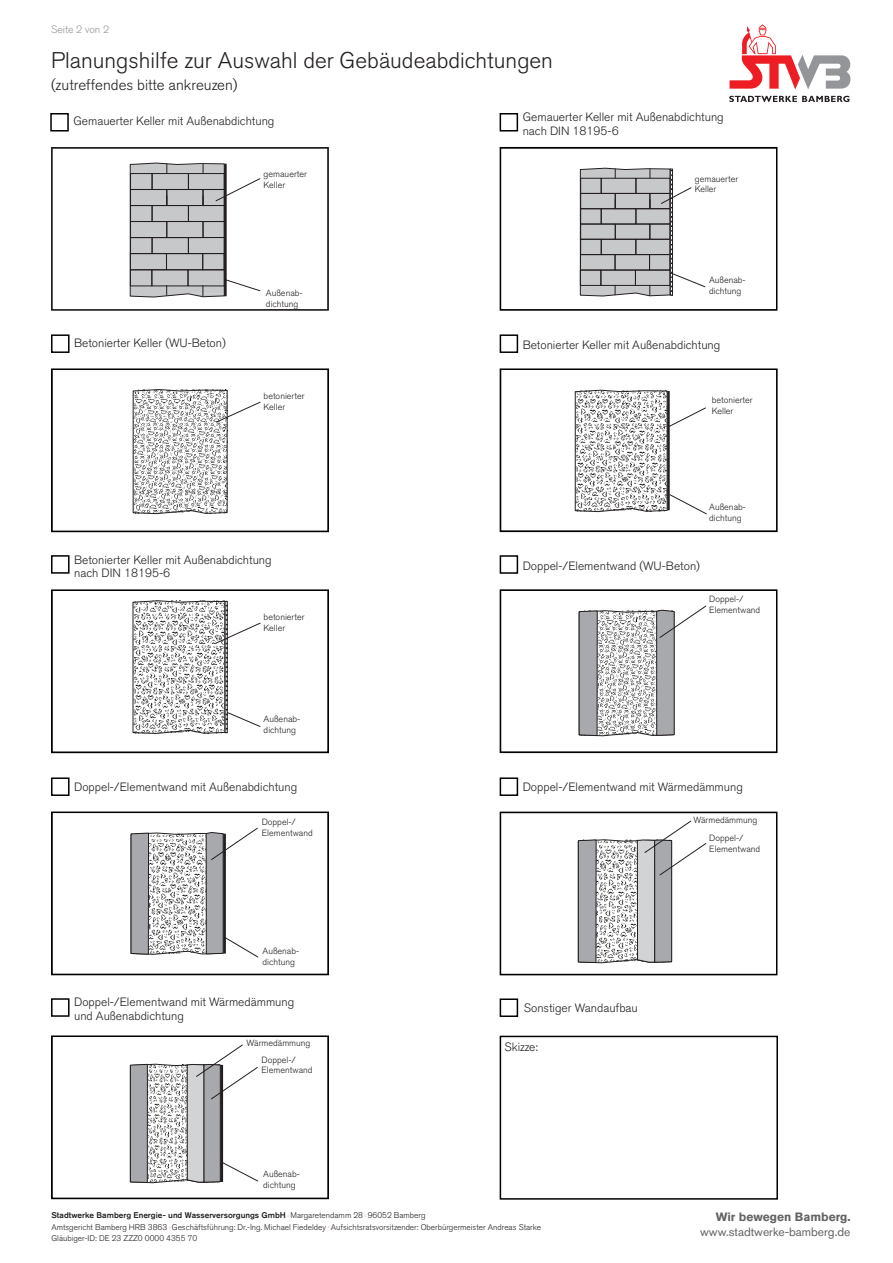
<style>
.page{position:relative;width:893px;height:1263px;background:#fff}
.page>*{position:absolute;margin:0;border:0;box-sizing:border-box;transform-origin:0 0}
.Formular_Titel{font:300 22.5px "Akzidenz Grotesk BQ";color:#231f20}
.Formular_Titel-2{font:300 15px "Akzidenz Grotesk BQ";color:#231f20}
.Formular_Text_normal{font:300 12px "Akzidenz Grotesk BQ";color:#231f20}
.t1{font:12px "Akzidenz Grotesk BQ";color:#636366}
.t2{font:700 12px "Akzidenz Grotesk BQ";color:#636366}
.t3{font:300 10.5px "Akzidenz Grotesk BQ";color:#939598}
.Formular_Text_normal-2{font:300 9px/10.8px "Akzidenz Grotesk BQ";color:#231f20}
.t4{font:300 8.25px/11.2px "Akzidenz Grotesk BQ";color:#231f20}
.s1{font-weight:500}
.s2{font-size:5.25px;color:#f9b49a}
</style>
<div class="page">
<svg style="left:729px;top:24px;width:122px;height:65px"></svg>
<svg style="left:729px;top:96px;width:120px;height:6px"></svg>
<svg style="left:130px;top:163px;width:130px;height:134px"></svg>
<div style="left:51px;top:147px;width:278px;height:164px;border:2px solid #231f20"></div>
<div style="left:50px;top:113px;width:19px;height:18px;background:#fff;border:2px solid #000001"></div>
<svg style="left:580px;top:168px;width:125px;height:128px"></svg>
<div style="left:500px;top:147px;width:277px;height:164px;border:2px solid #000001"></div>
<div style="left:500px;top:113px;width:18px;height:18px;background:#fff;border:2px solid #000001"></div>
<div style="left:51px;top:334px;width:19px;height:19px;background:#fff;border:2px solid #000001"></div>
<svg style="left:133px;top:389px;width:128px;height:125px"></svg>
<div style="left:51px;top:368px;width:278px;height:164px;border:2px solid #000001"></div>
<svg style="left:575px;top:390px;width:132px;height:124px"></svg>
<div style="left:500px;top:368px;width:278px;height:164px;border:2px solid #000001"></div>
<svg style="left:133px;top:600px;width:128px;height:134px"></svg>
<div style="left:51px;top:589px;width:278px;height:164px;border:2px solid #000001"></div>
<svg style="left:579px;top:606px;width:127px;height:130px"></svg>
<div style="left:500px;top:589px;width:277px;height:164px;border:2px solid #000001"></div>
<svg style="left:131px;top:828px;width:127px;height:129px"></svg>
<div style="left:51px;top:811px;width:278px;height:164px;border:2px solid #000001"></div>
<svg style="left:578px;top:820px;width:128px;height:143px"></svg>
<div style="left:500px;top:812px;width:277px;height:163px;border:2px solid #000001"></div>
<svg style="left:130px;top:1044px;width:128px;height:139px"></svg>
<div style="left:51px;top:1035px;width:278px;height:164px;border:2px solid #000001"></div>
<div style="left:500px;top:334px;width:18px;height:19px;background:#fff;border:2px solid #000001"></div>
<div style="left:51px;top:555px;width:19px;height:19px;background:#fff;border:2px solid #000001"></div>
<div style="left:500px;top:555px;width:18px;height:19px;background:#fff;border:2px solid #000001"></div>
<div style="left:51px;top:777px;width:19px;height:19px;background:#fff;border:2px solid #000001"></div>
<div style="left:500px;top:777px;width:18px;height:19px;background:#fff;border:2px solid #000001"></div>
<div style="left:500px;top:1036px;width:278px;height:163px;border:2px solid #000001"></div>
<div style="left:51px;top:998px;width:19px;height:19px;background:#fff;border:2px solid #000001"></div>
<div style="left:500px;top:998px;width:18px;height:19px;background:#fff;border:2px solid #000001"></div>
<p class="t3" style="left:51px;top:24px;width:60px">Seite 2 von 2</p>
<p class="Formular_Titel" style="left:51px;top:47px;width:503px">Planungshilfe zur Auswahl der Gebäudeabdichtungen</p>
<p class="Formular_Titel-2" style="left:51px;top:76px;width:188px">(zutreffendes bitte ankreuzen)</p>
<p class="Formular_Text_normal" style="left:73px;top:115px;width:203px">Gemauerter Keller mit Außenabdichtung</p>
<p class="Formular_Text_normal" style="left:523px;top:110px;width:203px">Gemauerter Keller mit Außenabdichtung</p>
<p class="Formular_Text_normal" style="left:523px;top:124px;width:98px">nach DIN 18195-6</p>
<p class="Formular_Text_normal-2" style="left:264px;top:169px;width:45px">gemauerter</p>
<p class="Formular_Text_normal-2" style="left:264px;top:179px;width:23px">Keller</p>
<p class="Formular_Text_normal-2" style="left:695px;top:173px;width:45px">gemauerter</p>
<p class="Formular_Text_normal-2" style="left:695px;top:184px;width:23px">Keller</p>
<p class="Formular_Text_normal-2" style="left:266px;top:288px;width:38px">Außenab&shy;dichtung</p>
<p class="Formular_Text_normal-2" style="left:709px;top:275px;width:38px">Außenab&shy;dichtung</p>
<p class="Formular_Text_normal" style="left:74px;top:336px;width:153px">Betonierter Keller (WU-Beton)</p>
<p class="Formular_Text_normal" style="left:523px;top:338px;width:199px">Betonierter Keller mit Außenabdichtung</p>
<p class="Formular_Text_normal-2" style="left:264px;top:391px;width:42px">betonierter</p>
<p class="Formular_Text_normal-2" style="left:264px;top:402px;width:23px">Keller</p>
<p class="Formular_Text_normal-2" style="left:712px;top:394px;width:42px">betonierter<br>Keller</p>
<p class="Formular_Text_normal" style="left:74px;top:553px;width:199px">Betonierter Keller mit Außenabdichtung</p>
<p class="Formular_Text_normal" style="left:74px;top:566px;width:98px">nach DIN 18195-6</p>
<p class="Formular_Text_normal-2" style="left:264px;top:612px;width:42px">betonierter<br>Keller</p>
<p class="Formular_Text_normal-2" style="left:264px;top:714px;width:38px">Außenab&shy;dichtung</p>
<p class="Formular_Text_normal-2" style="left:709px;top:501px;width:38px">Außenab&shy;dichtung</p>
<p class="Formular_Text_normal" style="left:523px;top:559px;width:179px">Doppel-/Elementwand (WU-Beton)</p>
<p class="Formular_Text_normal-2" style="left:709px;top:594px;width:53px">Doppel-/<br>Elementwand</p>
<p class="Formular_Text_normal" style="left:74px;top:780px;width:225px">Doppel-/Elementwand mit Außenabdichtung</p>
<p class="Formular_Text_normal" style="left:523px;top:780px;width:222px">Doppel-/Elementwand mit Wärmedämmung</p>
<p class="Formular_Text_normal-2" style="left:262px;top:817px;width:53px">Doppel-/<br>Elementwand</p>
<p class="Formular_Text_normal-2" style="left:263px;top:946px;width:38px">Außenab&shy;dichtung</p>
<p class="Formular_Text_normal" style="left:74px;top:995px;width:222px">Doppel-/Elementwand mit Wärmedämmung</p>
<p class="Formular_Text_normal" style="left:74px;top:1009px;width:111px">und Außenabdichtung</p>
<p class="Formular_Text_normal-2" style="left:247px;top:1038px;width:65px">Wärmedämmung</p>
<p class="Formular_Text_normal-2" style="left:262px;top:1054px;width:53px">Doppel-/<br>Elementwand</p>
<p class="Formular_Text_normal-2" style="left:263px;top:1168px;width:38px">Außenab&shy;dichtung</p>
<p class="Formular_Text_normal" style="left:524px;top:1001px;width:115px">Sonstiger Wandaufbau</p>
<p class="Formular_Text_normal" style="left:504px;top:1040px;width:35px">Skizze:</p>
<p class="t4" style="left:51px;top:1210px;width:491px"><span class="s1">Stadtwerke Bamberg Energie- und Wasserversorgungs GmbH</span> <span class="s2">•</span> Margaretendamm 28 <span class="s2">•</span> 96052 Bamberg<br>Amtsgericht Bamberg HRB 3863 <span class="s2">•</span> Geschäftsführung: Dr.-Ing. Michael Fiedeldey <span class="s2">•</span> Aufsichtsratsvorsitzender: Oberbürgermeister Andreas Starke<br>Gläubiger-ID: DE 23 ZZZ0 0000 4355 70</p>
<p class="Formular_Text_normal-2" style="left:693px;top:815px;width:65px">Wärmedämmung</p>
<p class="Formular_Text_normal-2" style="left:709px;top:833px;width:53px">Doppel-/<br>Elementwand</p>
<p class="t2" style="left:716px;top:1210px;width:136px">Wir bewegen Bamberg.</p>
<p class="t1" style="left:700px;top:1224px;width:152px">www.stadtwerke-bamberg.de</p>
</div>
